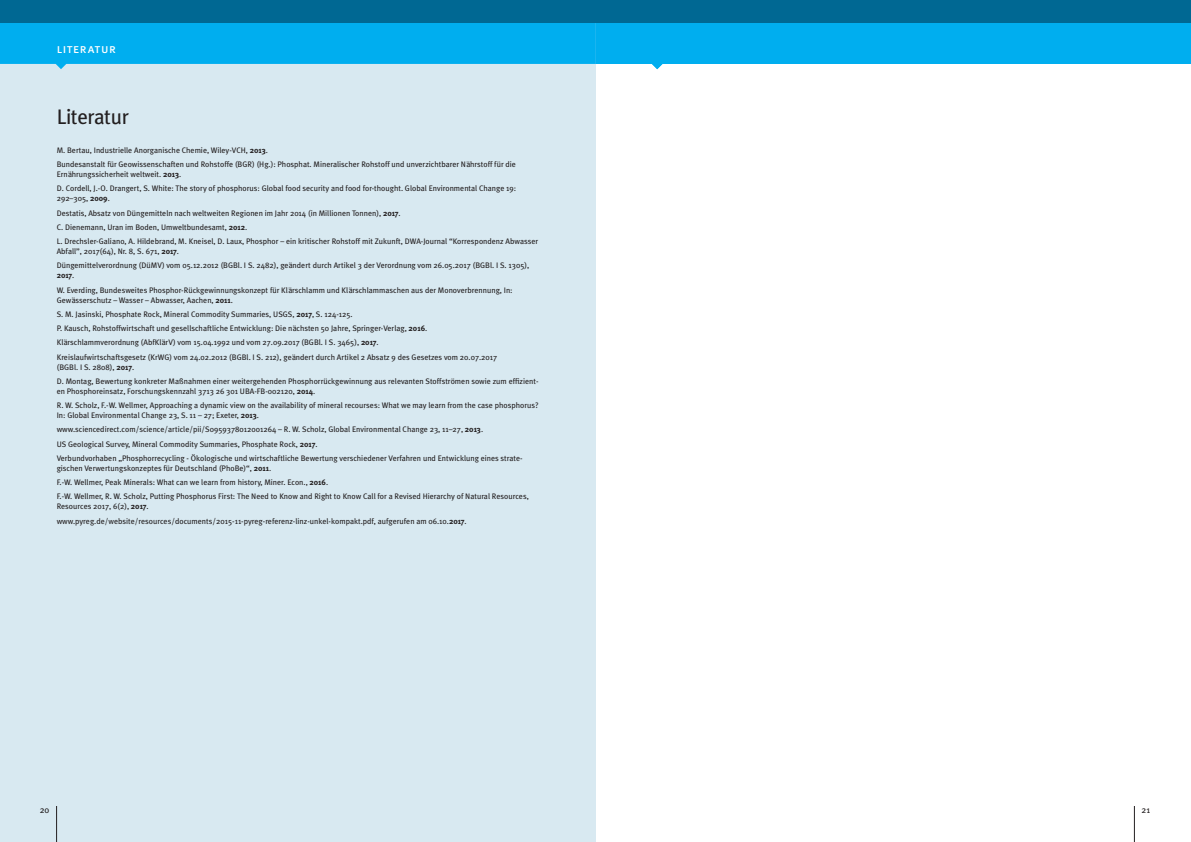
<style>
.page{position:relative;width:1191px;height:842px;background:#fff}
.page>*{position:absolute;margin:0;border:0;box-sizing:border-box;transform-origin:0 0}
.t1{font:21px "Meta Plus";letter-spacing:-.02em;color:#231f20}
.t2{font:13px "Meta Plus Book Caps";letter-spacing:.04em;color:#fff}
.t3{font:9px "Meta Plus";color:#231f20}
.t4{font:8px/14.3px "Meta Plus";color:#231f20}
.s1{font-weight:700}
</style>
<div class="page">
<div style="left:0;top:0;width:595px;height:842px;background:#d8e9f1"></div>
<svg style="left:0;top:23px;width:595px;height:46px;background:#17b4ef"></svg>
<svg style="left:595px;top:23px;width:596px;height:46px;background:#1bb6f0"></svg>
<hr style="left:1134px;top:806px;width:1px;height:36px;background:#231f20">
<div style="left:0;top:0;width:595px;height:23px;background:#006893"></div>
<div style="left:595px;top:0;width:596px;height:23px;background:#006893"></div>
<hr style="left:56px;top:806px;width:1px;height:36px;background:#231f20">
<h2 class="t2" style="left:57px;top:41px;width:61px">literatur</h2>
<h1 class="t1" style="left:57px;top:105px;width:74px">Literatur</h1>
<p class="t4" style="left:57px;top:143px;width:461px">M. Bertau, Industrielle Anorganische Chemie, Wiley-VCH, <span class="s1">2013</span>.<br>Bundesanstalt für Geowissenschaften und Rohstoffe (BGR) (Hg.): Phosphat. Mineralischer Rohstoff und unverzichtbarer Nährstoff für die</p>
<p class="t4" style="left:57px;top:167px;width:461px">Ernährungssicherheit weltweit. <span class="s1">2013</span>.<br>D. Cordell, J.-O. Drangert, S. White: The story of phosphorus: Global food security and food for-thought. Global Environmental Change 19:</p>
<p class="t4" style="left:57px;top:191px;width:483px">292–305, <span class="s1">2009</span>.<br>Destatis, Absatz von Düngemitteln nach weltweiten Regionen im Jahr 2014 (in Millionen Tonnen), <span class="s1">2017</span>.<br>C. Dienemann, Uran im Boden, Umweltbundesamt, <span class="s1">2012</span>.<br>L. Drechsler-Galiano, A. Hildebrand, M. Kneisel, D. Laux, Phosphor – ein kritischer Rohstoff mit Zukunft, DWA-Journal “Korrespondenz Abwasser</p>
<p class="t4" style="left:57px;top:244px;width:474px">Abfall”, 2017(64), Nr. 8, S. 671, <span class="s1">2017</span>.<br>Düngemittelverordnung (DüMV) vom 05.12.2012 (BGBl. I S. 2482), geändert durch Artikel 3 der Verordnung vom 26.05.2017 (BGBl. I S. 1305),</p>
<p class="t4" style="left:57px;top:268px;width:457px"><span class="s1">2017</span>.<br>W. Everding, Bundesweites Phosphor-Rückgewinnungskonzept für Klärschlamm und Klärschlammaschen aus der Monoverbrennung, In:</p>
<p class="t4" style="left:57px;top:293px;width:442px">Gewässerschutz – Wasser – Abwasser, Aachen, <span class="s1">2011</span>.<br>S. M. Jasinski, Phosphate Rock, Mineral Commodity Summaries, USGS, <span class="s1">2017</span>, S. 124-125.<br>P. Kausch, Rohstoffwirtschaft und gesellschaftliche Entwicklung: Die nächsten 50 Jahre, Springer-Verlag, <span class="s1">2016</span>.<br>Klärschlammverordnung (AbfKlärV) vom 15.04.1992 und vom 27.09.2017 (BGBl. I S. 3465), <span class="s1">2017</span>.<br>Kreislaufwirtschaftsgesetz (KrWG) vom 24.02.2012 (BGBl. I S. 212), geändert durch Artikel 2 Absatz 9 des Gesetzes vom 20.07.2017</p>
<p class="t4" style="left:57px;top:360px;width:483px">(BGBl. I S. 2808), <span class="s1">2017</span>.<br>D. Montag, Bewertung konkreter Maßnahmen einer weitergehenden Phosphorrückgewinnung aus relevanten Stoffströmen sowie zum effizient-</p>
<p class="t4" style="left:57px;top:384px;width:483px">en Phosphoreinsatz, Forschungskennzahl 3713 26 301 UBA-FB-002120, <span class="s1">2014</span>.<br>R. W. Scholz, F.-W. Wellmer, Approaching a dynamic view on the availability of mineral recourses: What we may learn from the case phosphorus?</p>
<p class="t4" style="left:57px;top:408px;width:467px">In: Global Environmental Change 23, S. 11 – 27; Exeter, <span class="s1">2013</span>.<br>www.sciencedirect.com/science/article/pii/S0959378012001264 – R. W. Scholz, Global Environmental Change 23, 11–27, <span class="s1">2013</span>.<br>US Geological Survey, Mineral Commodity Summaries, Phosphate Rock, <span class="s1">2017</span>.<br>Verbundvorhaben „Phosphorrecycling - Ökologische und wirtschaftliche Bewertung verschiedener Verfahren und Entwicklung eines strate-</p>
<p class="t4" style="left:57px;top:461px;width:473px">gischen Verwertungskonzeptes für Deutschland (PhoBe)“, <span class="s1">2011</span>.<br>F.-W. Wellmer, Peak Minerals: What can we learn from history, Miner. Econ., <span class="s1">2016</span>.<br>F.-W. Wellmer, R. W. Scholz, Putting Phosphorus First: The Need to Know and Right to Know Call for a Revised Hierarchy of Natural Resources,</p>
<p class="t4" style="left:57px;top:499px;width:411px">Resources 2017, 6(2), <span class="s1">2017</span>. www.pyreg.de/website/resources/documents/2015-11-pyreg-referenz-linz-unkel-kompakt.pdf, aufgerufen am 06.10.<span class="s1">2017</span>.</p>
<p class="t3" style="left:40px;top:805px;width:11px">20</p>
<p class="t3" style="left:1141px;top:805px;width:10px">21</p>
</div>
